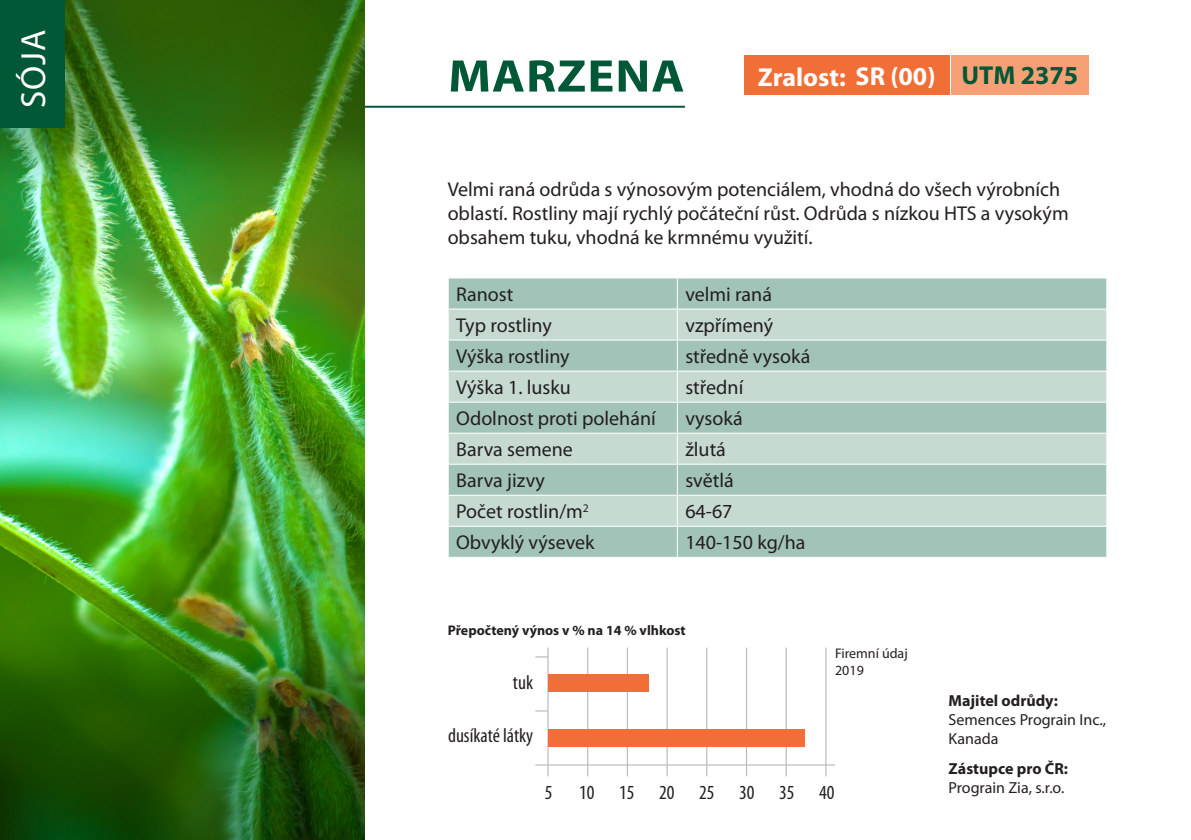
<style>
.page{position:relative;width:1191px;height:840px;background:#fff}
.page>*{position:absolute;margin:0;border:0;box-sizing:border-box;transform-origin:0 0}
.t1{font:700 46px "Myriad Pro";letter-spacing:.02em;color:#005837;scale:1.1 1}
.t2{font:35px "Myriad Pro";color:#fff}
.t3{font:700 26px "Myriad Pro";color:#fff}
.t4{font:700 26px "Myriad Pro";color:#005837}
.t5{font:20px/24px "Myriad Pro";color:#231f20}
.t6{font:condensed 20px "Myriad Pro";color:#231f20}
.t7{font:16px/19.2px "Myriad Pro";color:#231f20}
.t8{font:700 14px "Myriad Pro";color:#231f20}
.t9{font:14px/16.8px "Myriad Pro";color:#231f20}
.s1{font-weight:700}
</style>
<div class="page">
<hr style="left:346px;top:106px;width:339px;height:2px;background:#005837">
<div style="left:449px;top:278px;width:657px;height:278px;background:#a2c3b8"></div>
<svg style="left:449px;top:309px;width:657px;height:216px;background:#b8d1c8"></svg>
<hr style="left:677px;top:278px;width:1px;height:30px;background:#fff">
<hr style="left:448px;top:308px;width:229px;height:1px;background:#fff">
<hr style="left:677px;top:308px;width:430px;height:1px;background:#fff">
<hr style="left:677px;top:309px;width:1px;height:30px;background:#fff">
<hr style="left:448px;top:339px;width:229px;height:1px;background:#fff">
<hr style="left:677px;top:339px;width:430px;height:1px;background:#fff">
<hr style="left:677px;top:340px;width:1px;height:30px;background:#fff">
<hr style="left:448px;top:370px;width:229px;height:1px;background:#fff">
<hr style="left:677px;top:370px;width:430px;height:1px;background:#fff">
<hr style="left:677px;top:371px;width:1px;height:30px;background:#fff">
<hr style="left:448px;top:401px;width:229px;height:1px;background:#fff">
<hr style="left:677px;top:401px;width:430px;height:1px;background:#fff">
<hr style="left:677px;top:402px;width:1px;height:30px;background:#fff">
<hr style="left:448px;top:432px;width:229px;height:1px;background:#fff">
<hr style="left:677px;top:432px;width:430px;height:1px;background:#fff">
<hr style="left:677px;top:433px;width:1px;height:30px;background:#fff">
<hr style="left:448px;top:463px;width:229px;height:1px;background:#fff">
<hr style="left:677px;top:463px;width:430px;height:1px;background:#fff">
<hr style="left:677px;top:464px;width:1px;height:30px;background:#fff">
<hr style="left:448px;top:494px;width:229px;height:1px;background:#fff">
<hr style="left:677px;top:494px;width:430px;height:1px;background:#fff">
<hr style="left:677px;top:495px;width:1px;height:30px;background:#fff">
<hr style="left:448px;top:525px;width:229px;height:1px;background:#fff">
<hr style="left:677px;top:525px;width:430px;height:1px;background:#fff">
<hr style="left:677px;top:526px;width:1px;height:30px;background:#fff">
<div style="left:744px;top:56px;width:205px;height:39px;background:#f26e37"></div>
<div style="left:951px;top:56px;width:138px;height:39px;background:#f8a075"></div>
<hr style="left:535px;top:764px;width:300px;height:1px;background:#babbbe">
<svg style="left:535px;top:710px;width:12px;height:1px"></svg>
<svg style="left:535px;top:656px;width:12px;height:1px"></svg>
<hr style="left:547px;top:647px;width:1px;height:128px;background:#babbbe">
<hr style="left:587px;top:647px;width:1px;height:128px;background:#babbbe">
<hr style="left:627px;top:647px;width:1px;height:128px;background:#babbbe">
<hr style="left:666px;top:647px;width:1px;height:128px;background:#babbbe">
<hr style="left:706px;top:647px;width:1px;height:128px;background:#babbbe">
<hr style="left:746px;top:647px;width:1px;height:128px;background:#babbbe">
<hr style="left:785px;top:647px;width:2px;height:128px;background:#babbbe">
<hr style="left:825px;top:647px;width:1px;height:128px;background:#babbbe">
<div style="left:548px;top:673px;width:101px;height:18px;background:#f26e37"></div>
<div style="left:548px;top:728px;width:256px;height:18px;background:#f26e37"></div>
<img style="left:0;top:0;width:365px;height:839px">
<div style="left:0;top:0;width:64px;height:128px;background:#005837"></div>
<p class="t2" style="left:12px;top:107px;width:79px;rotate:-90deg">SÓJA</p>
<p class="t1" style="left:448px;top:46px;width:216px">MARZENA</p>
<p class="t3" style="left:758px;top:60px;width:179px">Zralost: SR (00)</p>
<p class="t4" style="left:961px;top:59px;width:118px">UTM 2375</p>
<p class="t5" style="left:448px;top:177px;width:622px">Velmi raná odrůda s výnosovým potenciálem, vhodná do všech výrobních oblastí. Rostliny mají rychlý počáteční růst. Odrůda s nízkou HTS a vysokým obsahem tuku, vhodná ke krmnému využití.</p>
<p class="t5" style="left:456px;top:282px;width:59px">Ranost</p>
<p class="t5" style="left:685px;top:282px;width:88px">velmi raná</p>
<p class="t5" style="left:456px;top:313px;width:97px">Typ rostliny</p>
<p class="t5" style="left:685px;top:313px;width:89px">vzpřímený</p>
<p class="t5" style="left:456px;top:344px;width:115px">Výška rostliny</p>
<p class="t5" style="left:685px;top:344px;width:126px">středně vysoká</p>
<p class="t5" style="left:456px;top:375px;width:116px">Výška 1. lusku</p>
<p class="t5" style="left:685px;top:375px;width:59px">střední</p>
<p class="t5" style="left:456px;top:406px;width:201px">Odolnost proti polehání</p>
<p class="t5" style="left:685px;top:406px;width:59px">vysoká</p>
<p class="t5" style="left:456px;top:437px;width:118px">Barva semene</p>
<p class="t5" style="left:685px;top:437px;width:42px">žlutá</p>
<p class="t5" style="left:456px;top:468px;width:90px">Barva jizvy</p>
<p class="t5" style="left:685px;top:468px;width:50px">světlá</p>
<p class="t5" style="left:456px;top:499px;width:134px">Počet rostlin/m<sup>2</sup></p>
<p class="t5" style="left:685px;top:499px;width:49px">64-67</p>
<p class="t5" style="left:456px;top:530px;width:140px">Obvyklý výsevek</p>
<p class="t5" style="left:685px;top:530px;width:122px">140-150 kg/ha</p>
<p class="t8" style="left:448px;top:621px;width:239px">Přepočtený výnos v % na 14 % vlhkost</p>
<p class="t6" style="left:513px;top:670px;width:22px">tuk</p>
<p class="t6" style="left:448px;top:723px;width:87px">dusíkaté látky</p>
<p class="t9" style="left:835px;top:644px;width:74px">Firemní údaj<br>2019</p>
<p class="t6" style="left:545px;top:779px;width:9px">5</p>
<p class="t6" style="left:579px;top:779px;width:257px">10 15 20 25 30 35 40</p>
<p class="t7" style="left:948px;top:690px;width:159px"><span class="s1">Majitel odrůdy:<br></span>Semences Prograin Inc.,<br>Kanada</p>
<p class="t7" style="left:948px;top:758px;width:121px"><span class="s1">Zástupce pro ČR:<br></span>Prograin Zia, s.r.o.</p>
</div>
